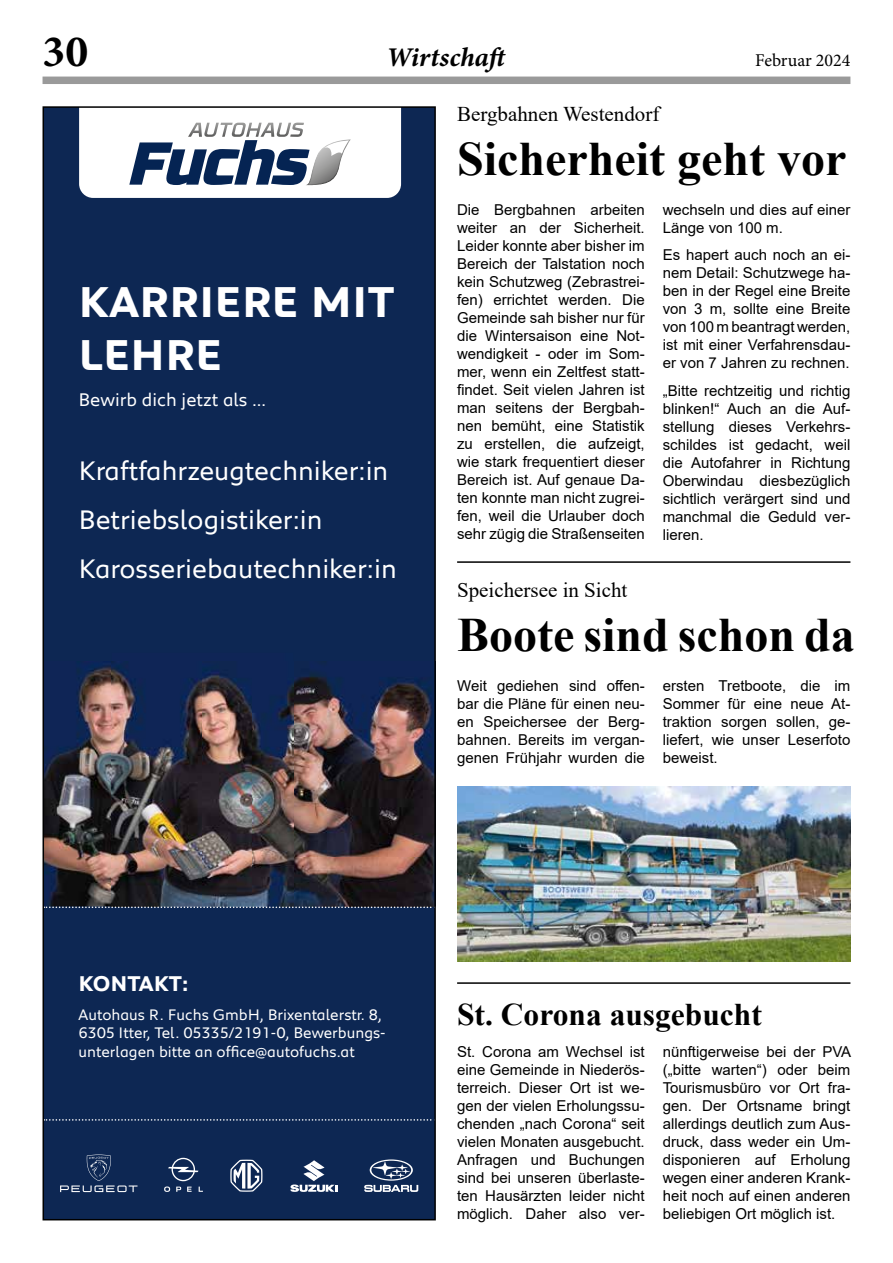
<style>
.page{position:relative;width:893px;height:1263px;background:#fff}
.page>*{position:absolute;margin:0;border:0;box-sizing:border-box;transform-origin:0 0}
.t1{font:700 48px "Times New Roman";color:#000}
.t2{font:45px "Minion Variable Concept";color:#000}
.t3{font:700 44.25px/53.1px "Peugeot";color:#fff}
.t4{font:700 31.5px "Times New Roman";color:#000}
.t5{font:27.45px/49.2px "Peugeot";color:#fff}
.t6{font:italic 27px "Minion Variable Concept";color:#000}
.t7{font:700 21.9px "Peugeot";color:#fff}
.t8{font:21px "Times New Roman";color:#000}
.t9{font:18.75px "Peugeot";color:#fff}
.t10{font:18px "Minion Pro";color:#000}
.t11{font:15.6px/18.8px "Peugeot";color:#fff}
.t12{font:15px/18px "Arial";color:#000;text-align:justify}
</style>
<div class="page">
<div style="left:43px;top:77px;width:807px;height:7px;background:#9a9a9a"></div>
<hr style="left:457px;top:561px;width:393px;height:2px;background:#000">
<img style="left:457px;top:787px;width:393px;height:174px">
<hr style="left:457px;top:982px;width:393px;height:2px;background:#000">
<div style="left:43px;top:107px;width:392px;height:1113px;background:#0d2753"></div>
<svg style="left:79px;top:109px;width:322px;height:89px;background:#d0d5dd"></svg>
<img style="left:46px;top:661px;width:66px;height:196px">
<img style="left:46px;top:857px;width:66px;height:49px">
<img style="left:112px;top:661px;width:321px;height:245px">
<svg style="left:46px;top:1119px;width:386px;height:2px"></svg>
<svg style="left:46px;top:906px;width:387px;height:2px"></svg>
<svg style="left:290px;top:1160px;width:48px;height:32px"></svg>
<svg style="left:230px;top:1160px;width:32px;height:32px"></svg>
<svg style="left:164px;top:1158px;width:39px;height:34px"></svg>
<svg style="left:60px;top:1154px;width:78px;height:38px"></svg>
<svg style="left:364px;top:1159px;width:54px;height:33px"></svg>
<div style="left:43px;top:106px;width:393px;height:1114px;border:2px solid #000"></div>
<h2 class="t2" style="left:43px;top:20px;width:47px">30</h2>
<h3 class="t6" style="left:388px;top:39px;width:124px">Wirtschaft</h3>
<p class="t10" style="left:755px;top:48px;width:97px">Februar 2024</p>
<h3 class="t3" style="left:79px;top:273px;width:317px">KARRIERE MIT<br>LEHRE</h3>
<p class="t9" style="left:79px;top:386px;width:189px">Bewirb dich jetzt als …</p>
<h3 class="t5" style="left:79px;top:444px;width:320px">Kraftfahrzeugtechniker:in<br>Betriebslogistiker:in<br>Karosseriebautechniker:in</h3>
<h3 class="t8" style="left:457px;top:99px;width:204px">Bergbahnen Westendorf</h3>
<h1 class="t1" style="left:457px;top:124px;width:391px">Sicherheit geht vor</h1>
<p class="t12" style="left:457px;top:201px;width:189px">Die Bergbahnen arbeiten weiter an der Sicherheit.<br>Leider konnte aber bisher im Bereich der Talstation noch kein Schutzweg (Zebrastrei&shy;fen) errichtet werden. Die Gemeinde sah bisher nur für die Wintersaison eine Not&shy;wendigkeit - oder im Som&shy;mer, wenn ein Zeltfest statt&shy;findet. Seit vielen Jahren ist man seitens der Bergbah&shy;nen bemüht, eine Statistik zu erstellen, die aufzeigt, wie stark frequentiert dieser Bereich ist. Auf genaue Da&shy;ten konnte man nicht zugrei&shy;fen, weil die Urlauber doch sehr zügig die Straßenseiten</p>
<p class="t12" style="left:663px;top:201px;width:189px">wechseln und dies auf einer<br>Länge von 100 m.</p>
<p class="t12" style="left:663px;top:245px;width:189px">Es hapert auch noch an ei&shy;nem Detail: Schutzwege ha&shy;ben in der Regel eine Breite von 3 m, sollte eine Breite von 100 m beantragt werden, ist mit einer Verfahrensdau&shy;er von 7 Jahren zu rechnen.</p>
<p class="t12" style="left:663px;top:382px;width:189px">„Bitte rechtzeitig und richtig blinken!“ Auch an die Auf&shy;stellung dieses Verkehrs&shy;schildes ist gedacht, weil die Autofahrer in Richtung Oberwindau diesbezüglich sichtlich verärgert sind und manchmal die Geduld ver&shy;lieren.</p>
<h3 class="t8" style="left:457px;top:575px;width:172px">Speichersee in Sicht</h3>
<h1 class="t1" style="left:457px;top:600px;width:399px">Boote sind schon da</h1>
<p class="t12" style="left:457px;top:677px;width:189px">Weit gediehen sind offen&shy;bar die Pläne für einen neu&shy;en Speichersee der Berg&shy;bahnen. Bereits im vergan&shy;genen Frühjahr wurden die</p>
<p class="t12" style="left:663px;top:677px;width:189px">ersten Tretboote, die im Sommer für eine neue At&shy;traktion sorgen sollen, ge&shy;liefert, wie unser Leserfoto beweist.</p>
<h3 class="t7" style="left:79px;top:969px;width:111px">KONTAKT:</h3>
<p class="t11" style="left:79px;top:1004px;width:309px">Autohaus R. Fuchs GmbH, Brixentalerstr. 8,<br>6305 Itter, Tel. 05335/2191-0, Bewerbungs&shy;unterlagen bitte an office@autofuchs.at</p>
<h3 class="t4" style="left:457px;top:992px;width:306px">St. Corona ausgebucht</h3>
<p class="t12" style="left:457px;top:1043px;width:189px">St. Corona am Wechsel ist eine Gemeinde in Niederös&shy;terreich. Dieser Ort ist we&shy;gen der vielen Erholungssu&shy;chenden „nach Corona“ seit vielen Monaten ausgebucht.<br>Anfragen und Buchungen sind bei unseren überlaste&shy;ten Hausärzten leider nicht möglich. Daher also ver-</p>
<p class="t12" style="left:663px;top:1043px;width:190px">nünftigerweise bei der PVA („bitte warten“) oder beim Tourismusbüro vor Ort fra&shy;gen. Der Ortsname bringt allerdings deutlich zum Aus&shy;druck, dass weder ein Um&shy;disponieren auf Erholung wegen einer anderen Krank&shy;heit noch auf einen anderen beliebigen Ort möglich ist.</p>
</div>
